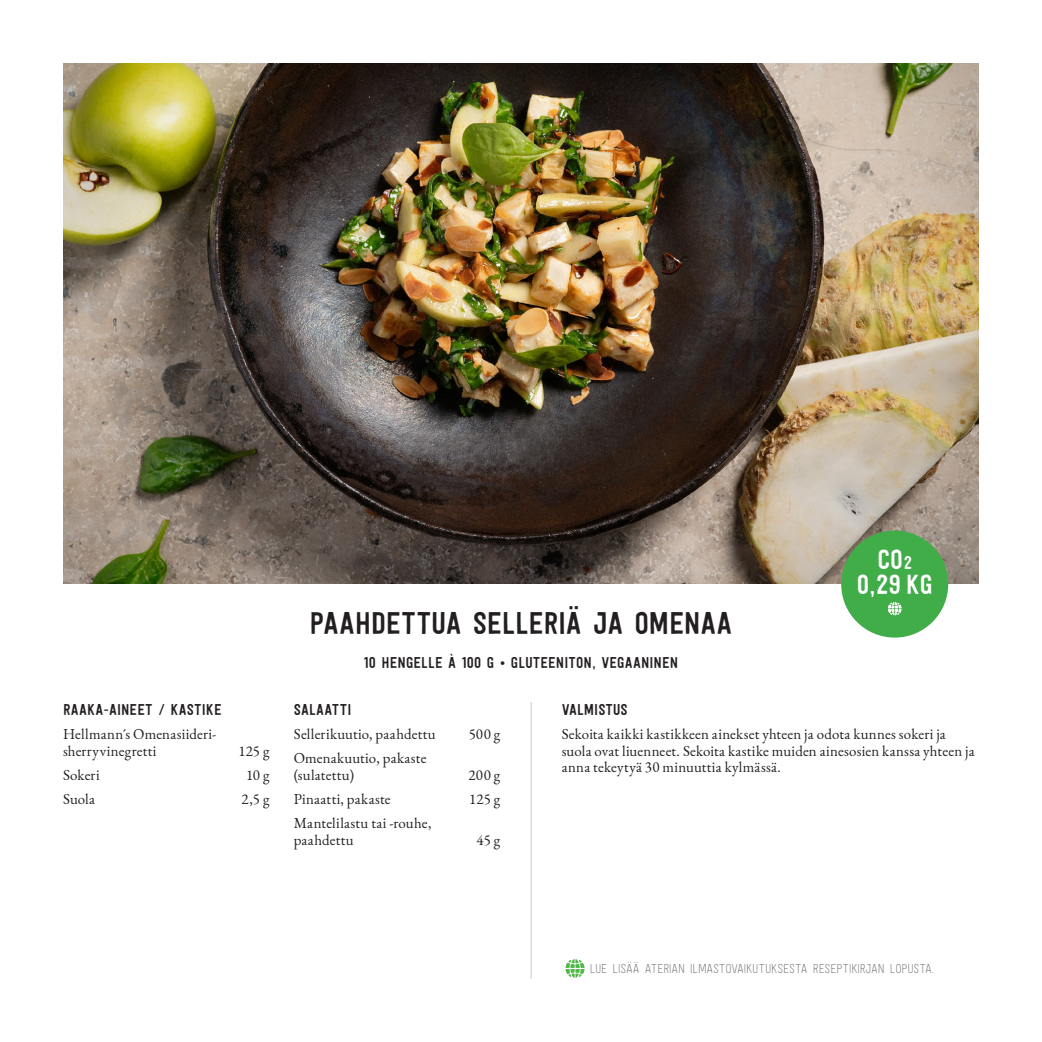
<style>
.page{position:relative;width:1042px;height:1042px;background:#fff}
.page>*{position:absolute;margin:0;border:0;box-sizing:border-box;transform-origin:0 0}
.t1{font:31.5px "Festivo Letters No 19";letter-spacing:-.01em;color:#231f20}
.t2{font:27.65px "Festivo Letters No 19";color:#fff}
.t3{font:15.75px "Festivo Letters No 19";letter-spacing:.005em;color:#231f20}
.t4{font:14.88px/16.6px "EB Garamond";letter-spacing:.015em;color:#231f20}
.t5{font:14.88px "Festivo Letters No 18";letter-spacing:-.015em;color:#6d6f71}
.s1{font-size:18.38px}
</style>
<div class="page">
<img style="left:63px;top:63px;width:916px;height:520px">
<hr style="left:531px;top:702px;width:1px;height:277px;background:#c7c9cb">
<svg style="left:566px;top:959px;width:18px;height:18px"></svg>
<div style="left:841px;top:530px;width:107px;height:107px;background:#41ad49;border-radius:50%"></div>
<svg style="left:888px;top:602px;width:13px;height:13px"></svg>
<p class="t3" style="left:63px;top:700px;width:160px">RAAKA-AINEET / KASTIKE</p>
<p class="t4" style="left:63px;top:726px;width:155px">Hellmann´s Omenasiideri-</p>
<p class="t4" style="left:63px;top:742px;width:95px">sherryvinegretti</p>
<p class="t4" style="left:239px;top:742px;width:32px">125 g</p>
<p class="t4" style="left:63px;top:766px;width:38px">Sokeri</p>
<p class="t4" style="left:246px;top:766px;width:25px">10 g</p>
<p class="t4" style="left:63px;top:791px;width:34px">Suola</p>
<p class="t4" style="left:242px;top:791px;width:29px">2,5 g</p>
<p class="t1" style="left:309px;top:604px;width:424px">PAAHDETTUA SELLERIÄ JA OMENAA</p>
<p class="t3" style="left:364px;top:653px;width:316px">10 HENGELLE À 100 G • GLUTEENITON, VEGAANINEN</p>
<p class="t2" style="left:877px;top:543px;width:36px">CO<span class="s1">2</span></p>
<p class="t2" style="left:856px;top:568px;width:78px">0,29 KG</p>
<p class="t3" style="left:294px;top:700px;width:59px">SALAATTI</p>
<p class="t4" style="left:294px;top:726px;width:143px">Sellerikuutio, paahdettu</p>
<p class="t4" style="left:469px;top:726px;width:33px">500 g</p>
<p class="t4" style="left:294px;top:750px;width:134px">Omenakuutio, pakaste</p>
<p class="t4" style="left:294px;top:766px;width:62px">(sulatettu)</p>
<p class="t4" style="left:468px;top:766px;width:33px">200 g</p>
<p class="t4" style="left:294px;top:791px;width:98px">Pinaatti, pakaste</p>
<p class="t4" style="left:469px;top:791px;width:32px">125 g</p>
<p class="t4" style="left:294px;top:815px;width:139px">Mantelilastu tai -rouhe,</p>
<p class="t4" style="left:294px;top:831px;width:62px">paahdettu</p>
<p class="t4" style="left:476px;top:831px;width:25px">45 g</p>
<p class="t3" style="left:562px;top:700px;width:68px">VALMISTUS</p>
<p class="t4" style="left:562px;top:726px;width:414px">Sekoita kaikki kastikkeen ainekset yhteen ja odota kunnes sokeri ja suola ovat liuenneet. Sekoita kastike muiden ainesosien kanssa yhteen ja anna tekeytyä 30 minuuttia kylmässä.</p>
<p class="t5" style="left:590px;top:960px;width:346px">LUE LISÄÄ ATERIAN ILMASTOVAIKUTUKSESTA RESEPTIKIRJAN LOPUSTA.</p>
</div>
